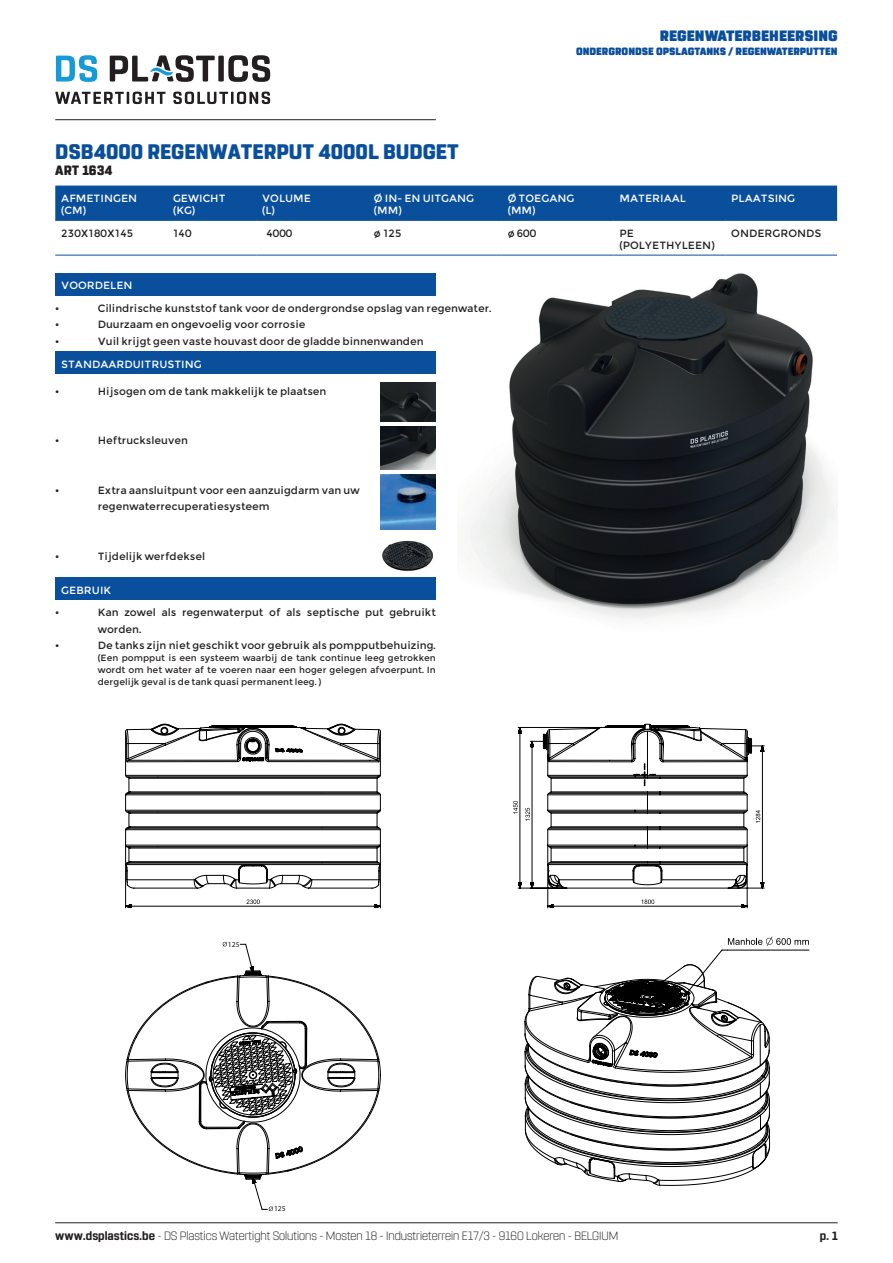
<style>
.page{position:relative;width:893px;height:1263px;background:#fff}
.page>*{position:absolute;margin:0;border:0;box-sizing:border-box;transform-origin:0 0}
.t1{font:800 21px "Rohn Rounded";color:#0a4f9c}
.t2{font:900 15px "Rohn Rounded";color:#0a4f9c}
.t3{font:800 13.5px "Rohn Rounded";color:#231f20}
.t4{font:300 12px "Rohn Rounded";color:#231f20}
.t5{font:700 12px "Rohn Rounded";color:#231f20}
.t6{font:10.5px/16.5px "Montserrat";color:#231f20}
.t7{font:10.5px/12.6px "Montserrat";color:#fff}
.t8{font:900 10.5px "Rohn Rounded";color:#0a4f9c}
.t9{font:9px/12px "Montserrat";color:#231f20;text-align:justify}
.t10{font:7.5px "Myriad Pro";color:#111314}
.s1{font-weight:700}
</style>
<div class="page">
<hr style="left:55px;top:119px;width:381px;height:1px;background:#231f20">
<svg style="left:56px;top:55px;width:41px;height:27px"></svg>
<svg style="left:55px;top:92px;width:215px;height:12px"></svg>
<svg style="left:110px;top:55px;width:160px;height:27px"></svg>
<img style="left:466px;top:273px;width:371px;height:347px">
<div style="left:55px;top:186px;width:782px;height:34px;background:#0a4f9c"></div>
<hr style="left:55px;top:220px;width:112px;height:1px;background:#0a4f9c">
<hr style="left:167px;top:220px;width:89px;height:1px;background:#0a4f9c">
<hr style="left:256px;top:220px;width:112px;height:1px;background:#0a4f9c">
<hr style="left:368px;top:220px;width:134px;height:1px;background:#0a4f9c">
<hr style="left:502px;top:220px;width:111px;height:1px;background:#0a4f9c">
<hr style="left:613px;top:220px;width:112px;height:1px;background:#0a4f9c">
<hr style="left:725px;top:220px;width:112px;height:1px;background:#0a4f9c">
<hr style="left:55px;top:255px;width:112px;height:1px;background:#0a4f9c">
<hr style="left:167px;top:255px;width:89px;height:1px;background:#0a4f9c">
<hr style="left:256px;top:255px;width:112px;height:1px;background:#0a4f9c">
<hr style="left:368px;top:255px;width:134px;height:1px;background:#0a4f9c">
<hr style="left:502px;top:255px;width:111px;height:1px;background:#0a4f9c">
<hr style="left:613px;top:255px;width:112px;height:1px;background:#0a4f9c">
<hr style="left:725px;top:255px;width:112px;height:1px;background:#0a4f9c">
<hr style="left:55px;top:1262px;width:783px;height:1px;background:#000001">
<hr style="left:892px;top:645px;width:1px;height:582px;background:#000001">
<svg style="left:55px;top:723px;width:783px;height:501px"></svg>
<svg style="left:223px;top:942px;width:4px;height:4px"></svg>
<svg style="left:269px;top:1206px;width:4px;height:5px"></svg>
<div style="left:55px;top:352px;width:381px;height:22px;background:#0a4f9c"></div>
<div style="left:55px;top:273px;width:381px;height:22px;background:#0a4f9c"></div>
<img style="left:381px;top:474px;width:55px;height:55px">
<img style="left:381px;top:382px;width:55px;height:40px">
<img style="left:381px;top:427px;width:55px;height:42px">
<img style="left:382px;top:567px;width:54px;height:11px">
<hr style="left:381px;top:535px;width:1px;height:43px;background:#b5b7b7">
<hr style="left:462px;top:535px;width:1px;height:43px;background:#b5b7b7">
<svg style="left:381px;top:535px;width:52px;height:32px"></svg>
<div style="left:55px;top:578px;width:381px;height:22px;background:#0a4f9c"></div>
<h1 class="t1" style="left:55px;top:139px;width:405px">DSB4000 REGENWATERPUT 4000L BUDGET</h1>
<p class="t3" style="left:55px;top:162px;width:59px">ART 1634</p>
<h2 class="t2" style="left:660px;top:27px;width:179px">REGENWATERBEHEERSING</h2>
<p class="t8" style="left:576px;top:45px;width:263px">ONDERGRONDSE OPSLAGTANKS / REGENWATERPUTTEN</p>
<p class="t7" style="left:61px;top:192px;width:77px">AFMETINGEN (CM)</p>
<p class="t7" style="left:173px;top:192px;width:54px">GEWICHT (KG)</p>
<p class="t7" style="left:262px;top:192px;width:50px">VOLUME (L)</p>
<p class="t7" style="left:374px;top:192px;width:102px">Ø IN- EN UITGANG (MM)</p>
<p class="t7" style="left:508px;top:192px;width:68px">Ø TOEGANG (MM)</p>
<p class="t7" style="left:619px;top:192px;width:68px">MATERIAAL</p>
<p class="t7" style="left:731px;top:192px;width:65px">PLAATSING</p>
<p class="t6" style="left:61px;top:224px;width:74px">230X180X145</p>
<p class="t6" style="left:173px;top:224px;width:20px">140</p>
<p class="t6" style="left:266px;top:224px;width:27px">4000</p>
<p class="t6" style="left:374px;top:224px;width:29px">ø 125</p>
<p class="t6" style="left:508px;top:224px;width:30px">ø 600</p>
<p class="t6" style="left:619px;top:226px;width:97px;line-height:12.6px">PE (POLYETHYLEEN)</p>
<p class="t6" style="left:731px;top:224px;width:92px">ONDERGRONDS</p>
<p class="t7" style="left:61px;top:279px;width:73px">VOORDELEN</p>
<p class="t6" style="left:55px;top:300px;width:6px">•</p>
<p class="t6" style="left:98px;top:300px;width:395px">Cilindrische kunststof tank voor de ondergrondse opslag van regenwater.</p>
<p class="t6" style="left:55px;top:316px;width:6px">•</p>
<p class="t6" style="left:98px;top:316px;width:209px">Duurzaam en ongevoelig voor corrosie</p>
<p class="t6" style="left:55px;top:333px;width:6px">•</p>
<p class="t6" style="left:98px;top:333px;width:327px">Vuil krijgt geen vaste houvast door de gladde binnenwanden</p>
<p class="t7" style="left:61px;top:358px;width:142px">STANDAARDUITRUSTING</p>
<p class="t6" style="left:55px;top:383px;width:6px">•</p>
<p class="t6" style="left:98px;top:383px;width:230px">Hijsogen om de tank makkelijk te plaatsen</p>
<p class="t6" style="left:55px;top:432px;width:6px">•</p>
<p class="t6" style="left:98px;top:432px;width:92px">Heftrucksleuven</p>
<p class="t6" style="left:55px;top:482px;width:6px">•</p>
<p class="t6" style="left:98px;top:482px;width:263px">Extra aansluitpunt voor een aanzuigdarm van uw regenwaterrecuperatiesysteem</p>
<p class="t6" style="left:55px;top:548px;width:6px">•</p>
<p class="t6" style="left:98px;top:548px;width:109px">Tijdelijk werfdeksel</p>
<p class="t7" style="left:61px;top:584px;width:52px">GEBRUIK</p>
<p class="t6" style="left:55px;top:604px;width:6px">•</p>
<p class="t6" style="left:98px;top:604px;width:340px">Kan zowel als regenwaterput of als septische put gebruikt worden.</p>
<p class="t6" style="left:55px;top:637px;width:6px">•</p>
<p class="t6" style="left:98px;top:637px;width:340px">De tanks zijn niet geschikt voor gebruik als pompputbehuizing.</p>
<p class="t9" style="left:98px;top:652px;width:340px">(Een pompput is een systeem waarbij de tank continue leeg getrokken wordt om het water af te voeren naar een hoger gelegen afvoerpunt. In dergelijk geval is de tank quasi permanent leeg. )</p>
<p class="t10" style="left:228px;top:939px;width:13px">125</p>
<p class="t10" style="left:274px;top:1204px;width:13px">125</p>
<p class="t4" style="left:55px;top:1229px;width:565px"><span class="s1">www.dsplastics.be</span> - DS Plastics Watertight Solutions - Mosten 18 - Industrieterrein E17/3 - 9160 Lokeren - BELGIUM</p>
<p class="t5" style="left:820px;top:1229px;width:19px">p. 1</p>
</div>
